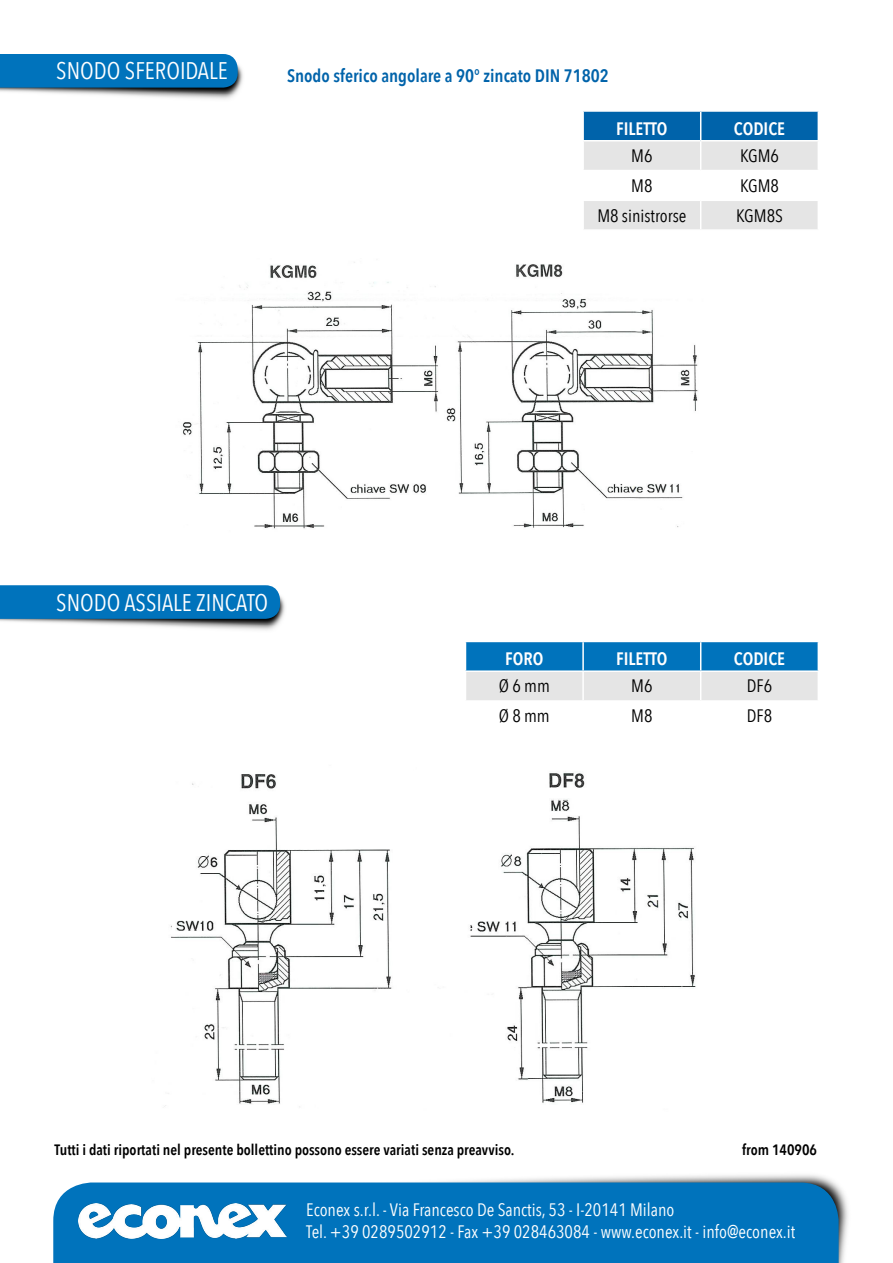
<style>
.page{position:relative;width:893px;height:1263px;background:#fff}
.page>*{position:absolute;margin:0;border:0;box-sizing:border-box;transform-origin:0 0}
.t1{font:24px "Avenir Next Condensed";color:#fff}
.t2{font:18px/21.6px "Avenir Next Condensed";color:#fff}
.t3{font:18px "Avenir Next Condensed";color:#000}
.t4{font:600 18px "Avenir Next Condensed";color:#0063aa}
.t5{font:600 18px "Avenir Next Condensed";color:#fff}
.t6{font:600 15px "Avenir Next Condensed";color:#000}
</style>
<div class="page">
<img style="left:441px;top:1175px;width:407px;height:88px">
<img style="left:0;top:65px;width:243px;height:34px">
<div style="left:0;top:54px;width:238px;height:34px;background:#0073bc"></div>
<div style="left:53px;top:1182px;width:786px;height:81px;background:#0073bc"></div>
<img style="left:79px;top:1203px;width:208px;height:36px">
<img style="left:0;top:596px;width:285px;height:34px">
<div style="left:0;top:585px;width:280px;height:34px;background:#0073bc"></div>
<img style="left:182px;top:262px;width:516px;height:267px">
<img style="left:164px;top:772px;width:532px;height:335px">
<svg style="left:465px;top:641px;width:354px;height:59px;background:#7ab0d3"></svg>
<svg style="left:583px;top:111px;width:236px;height:118px"></svg>
<h1 class="t1" style="left:56px;top:50px;width:173px">SNODO SFEROIDALE</h1>
<p class="t4" style="left:287px;top:60px;width:323px">Snodo sferico angolare a 90° zincato DIN 71802</p>
<p class="t5" style="left:616px;top:113px;width:53px">FILETTO</p>
<p class="t5" style="left:734px;top:113px;width:53px">CODICE</p>
<p class="t3" style="left:631px;top:140px;width:23px">M6</p>
<p class="t3" style="left:740px;top:140px;width:41px">KGM6</p>
<p class="t3" style="left:631px;top:170px;width:23px">M8</p>
<p class="t3" style="left:740px;top:170px;width:41px">KGM8</p>
<p class="t3" style="left:597px;top:200px;width:91px">M8 sinistrorse</p>
<p class="t3" style="left:736px;top:200px;width:48px">KGM8S</p>
<h1 class="t1" style="left:56px;top:582px;width:214px">SNODO ASSIALE ZINCATO</h1>
<p class="t5" style="left:505px;top:643px;width:40px">FORO</p>
<p class="t5" style="left:616px;top:643px;width:53px">FILETTO</p>
<p class="t5" style="left:734px;top:643px;width:53px">CODICE</p>
<p class="t3" style="left:499px;top:671px;width:53px">Ø 6 mm</p>
<p class="t3" style="left:631px;top:671px;width:23px">M6</p>
<p class="t3" style="left:747px;top:671px;width:27px">DF6</p>
<p class="t3" style="left:499px;top:700px;width:53px">Ø 8 mm</p>
<p class="t3" style="left:631px;top:700px;width:23px">M8</p>
<p class="t3" style="left:747px;top:700px;width:27px">DF8</p>
<p class="t6" style="left:55px;top:1136px;width:461px">Tutti i dati riportati nel presente bollettino possono essere variati senza preavviso.</p>
<p class="t6" style="left:742px;top:1136px;width:76px">from 140906</p>
<p class="t2" style="left:306px;top:1198px;width:491px">Econex s.r.l. - Via Francesco De Sanctis, 53 - I-20141 Milano<br>Tel. +39 0289502912 - Fax +39 028463084 - www.econex.it - info@econex.it</p>
</div>
